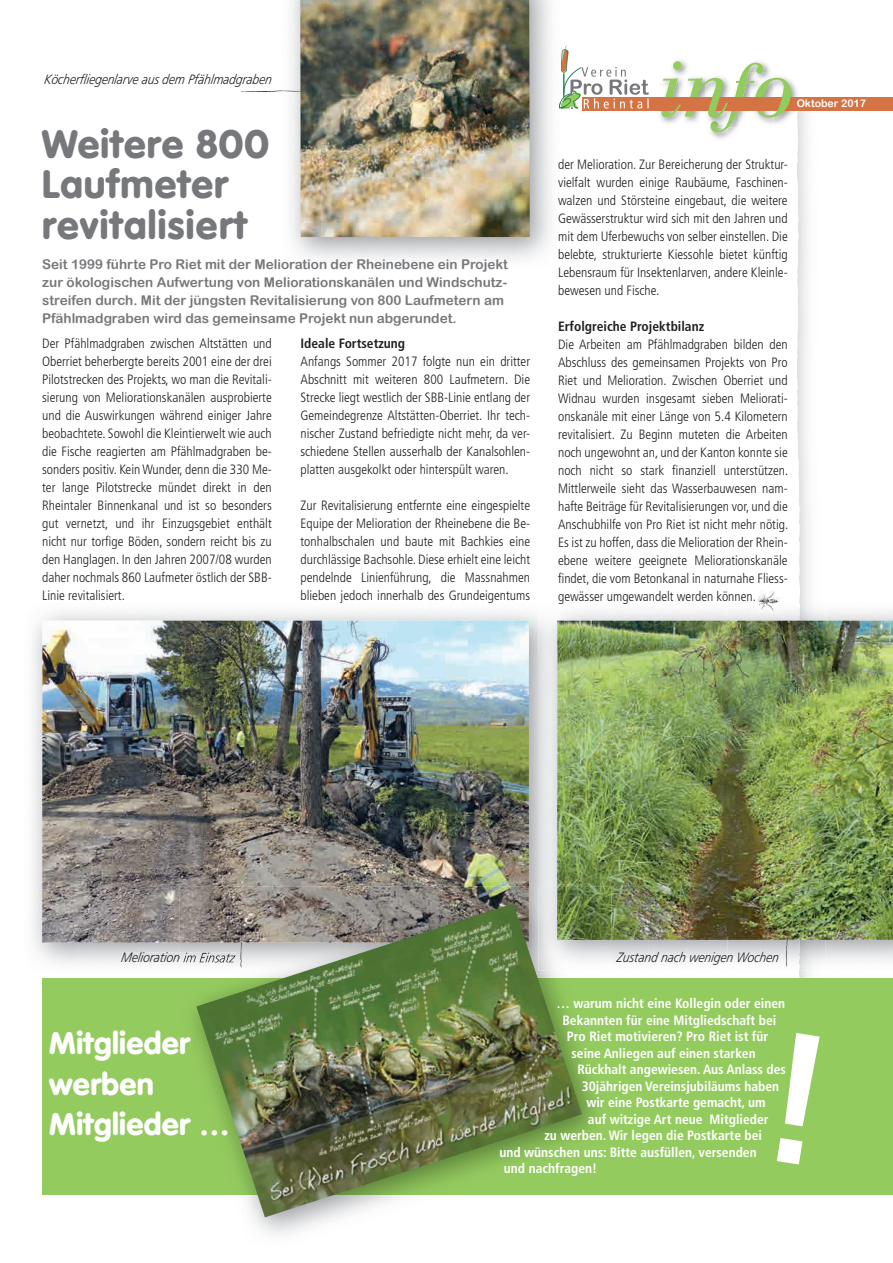
<style>
.page{position:relative;width:893px;height:1263px;background:#fff}
.page>*{position:absolute;margin:0;border:0;box-sizing:border-box;transform-origin:0 0}
.t1{font:900 39px/40.5px "VAG Rounded LT";letter-spacing:.025em;color:#76787b}
.t2{font:900 30.75px/40.5px "VAG Rounded LT";letter-spacing:.01em;color:#fff}
.t3{font:300 condensed 13.5px/18px "Frutiger LT Std";color:#231f20;text-align:justify}
.t4{font:700 condensed 13.5px "Frutiger";color:#fff}
.t5{font:13.5px/18px "Arial Rounded MT Bold";color:#76787b}
.t6{font:italic 300 13.5px "Frutiger LT Std";letter-spacing:.005em;color:#231f20;scale:.88 1}
.t7{font:700 condensed 13.5px "Frutiger";color:#231f20}
.t8{font:10.5px "Arial Rounded MT Bold";color:#fff}
</style>
<div class="page">
<svg style="left:797px;top:128px;width:4px;height:850px;fill:#e4e5e7"></svg>
<img style="left:758px;top:591px;width:22px;height:11px">
<div style="left:42px;top:978px;width:851px;height:217px;background:#94cb5f"></div>
<img style="left:711px;top:133px;width:21px;height:6px">
<img style="left:656px;top:60px;width:27px;height:58px">
<img style="left:791px;top:81px;width:6px;height:16px">
<img style="left:791px;top:110px;width:10px;height:18px">
<div style="left:810px;top:97px;width:83px;height:13px;background:#d47343"></div>
<div style="left:581px;top:97px;width:232px;height:13px;background:#d47343"></div>
<svg style="left:661px;top:61px;width:130px;height:72px"></svg>
<svg style="left:559px;top:45px;width:90px;height:65px"></svg>
<img style="left:300px;top:0;width:230px;height:237px">
<img style="left:32px;top:611px;width:506px;height:43px">
<img style="left:74px;top:942px;width:105px;height:28px">
<img style="left:121px;top:952px;width:58px;height:11px">
<img style="left:42px;top:621px;width:487px;height:321px">
<img style="left:560px;top:610px;width:333px;height:352px">
<img style="left:649px;top:602px;width:176px;height:369px">
<img style="left:786px;top:940px;width:2px;height:26px">
<img style="left:557px;top:621px;width:336px;height:319px">
<img style="left:179px;top:886px;width:378px;height:79px">
<img style="left:179px;top:886px;width:350px;height:56px">
<img style="left:582px;top:940px;width:30px;height:22px">
<img style="left:557px;top:886px;width:55px;height:54px">
<img style="left:179px;top:952px;width:17px;height:11px">
<img style="left:196px;top:903px;width:386px;height:314px">
<p class="t6" style="left:44px;top:72px;width:263px">Köcherfliegenlarve aus dem Pfählmadgraben</p>
<h1 class="t1" style="left:42px;top:125px;width:228px">Weitere 800<br>Laufmeter revitalisiert</h1>
<p class="t5" style="left:42px;top:255px;width:467px">Seit 1999 führte Pro Riet mit der Melioration der Rheinebene ein Projekt zur ökologischen Aufwertung von Meliorationskanälen und Windschutz&shy;streifen durch. Mit der jüngsten Revitalisierung von 800 Laufmetern am Pfählmadgraben wird das gemeinsame Projekt nun abgerundet.</p>
<p class="t3" style="left:42px;top:334px;width:231px">Der Pfählmadgraben zwischen Altstätten und Oberriet beherbergte bereits 2001 eine der drei Pilotstrecken des Projekts, wo man die Revitali&shy;sierung von Meliorationskanälen ausprobierte und die Auswirkungen während einiger Jahre beobachtete. Sowohl die Kleintierwelt wie auch die Fische reagierten am Pfählmadgraben be&shy;sonders positiv. Kein Wunder, denn die 330 Me&shy;ter lange Pilotstrecke mündet direkt in den Rheintaler Binnenkanal und ist so besonders gut vernetzt, und ihr Einzugsgebiet enthält nicht nur torfige Böden, sondern reicht bis zu den Hanglagen. In den Jahren 2007/08 wurden daher nochmals 860 Laufmeter östlich der SBB-Linie revitalisiert.</p>
<p class="t7" style="left:300px;top:335px;width:106px">Ideale Fortsetzung</p>
<p class="t3" style="left:300px;top:352px;width:231px">Anfangs Sommer 2017 folgte nun ein dritter Abschnitt mit weiteren 800 Laufmetern. Die Strecke liegt westlich der SBB-Linie entlang der Gemeindegrenze Altstätten-Oberriet. Ihr tech&shy;nischer Zustand befriedigte nicht mehr, da ver&shy;schiedene Stellen ausserhalb der Kanalsohlen&shy;platten ausgekolkt oder hinterspült waren.</p>
<p class="t3" style="left:300px;top:496px;width:231px">Zur Revitalisierung entfernte eine eingespielte Equipe der Melioration der Rheinebene die Be&shy;tonhalbschalen und baute mit Bachkies eine durchlässige Bachsohle. Diese erhielt eine leicht pendelnde Linienführung, die Massnahmen blieben jedoch innerhalb des Grundeigentums</p>
<p class="t8" style="left:797px;top:97px;width:71px">Oktober 2017</p>
<p class="t3" style="left:558px;top:156px;width:231px">der Melioration. Zur Bereicherung der Struktur&shy;vielfalt wurden einige Raubäume, Faschinen&shy;walzen und Störsteine eingebaut, die weitere Gewässerstruktur wird sich mit den Jahren und mit dem Uferbewuchs von selber einstellen. Die belebte, strukturierte Kiessohle bietet künftig Lebensraum für Insektenlarven, andere Kleinle&shy;bewesen und Fische.</p>
<p class="t7" style="left:558px;top:319px;width:148px">Erfolgreiche Projektbilanz</p>
<p class="t3" style="left:558px;top:336px;width:232px">Die Arbeiten am Pfählmadgraben bilden den Abschluss des gemeinsamen Projekts von Pro Riet und Melioration. Zwischen Oberriet und Widnau wurden insgesamt sieben Meliorati&shy;onskanäle mit einer Länge von 5.4 Kilometern revitalisiert. Zu Beginn muteten die Arbeiten noch ungewohnt an, und der Kanton konnte sie noch nicht so stark finanziell unterstützen.<br>Mittlerweile sieht das Wasserbauwesen nam&shy;hafte Beiträge für Revitalisierungen vor, und die Anschubhilfe von Pro Riet ist nicht mehr nötig.<br>Es ist zu hoffen, dass die Melioration der Rhein&shy;ebene weitere geeignete Meliorationskanäle findet, die vom Betonkanal in naturnahe Fliess&shy;gewässer umgewandelt werden können.</p>
<p class="t6" style="left:121px;top:950px;width:133px">Melioration im Einsatz</p>
<p class="t6" style="left:617px;top:950px;width:188px">Zustand nach wenigen Wochen</p>
<h2 class="t2" style="left:49px;top:1024px;width:182px">Mitglieder werben<br>Mitglieder …</h2>
<p class="t4" style="left:556px;top:995px;width:230px">… warum nicht eine Kollegin oder einen</p>
<p class="t4" style="left:562px;top:1012px;width:215px">Bekannten für eine Mitgliedschaft bei</p>
<p class="t4" style="left:567px;top:1028px;width:203px">Pro Riet motivieren? Pro Riet ist für</p>
<p class="t4" style="left:571px;top:1045px;width:186px">seine Anliegen auf einen starken</p>
<p class="t4" style="left:577px;top:1061px;width:210px">Rückhalt angewiesen. Aus Anlass des</p>
<p class="t4" style="left:582px;top:1078px;width:199px">30jährigen Vereinsjubiläums haben</p>
<p class="t4" style="left:586px;top:1094px;width:181px">wir eine Postkarte gemacht, um</p>
<p class="t4" style="left:588px;top:1111px;width:182px">auf witzige Art neue Mitglieder</p>
<p class="t4" style="left:544px;top:1127px;width:219px">zu werben. Wir legen die Postkarte bei</p>
<p class="t4" style="left:499px;top:1144px;width:259px">und wünschen uns: Bitte ausfüllen, versenden</p>
<p class="t4" style="left:504px;top:1160px;width:95px">und nachfragen!</p>
</div>
